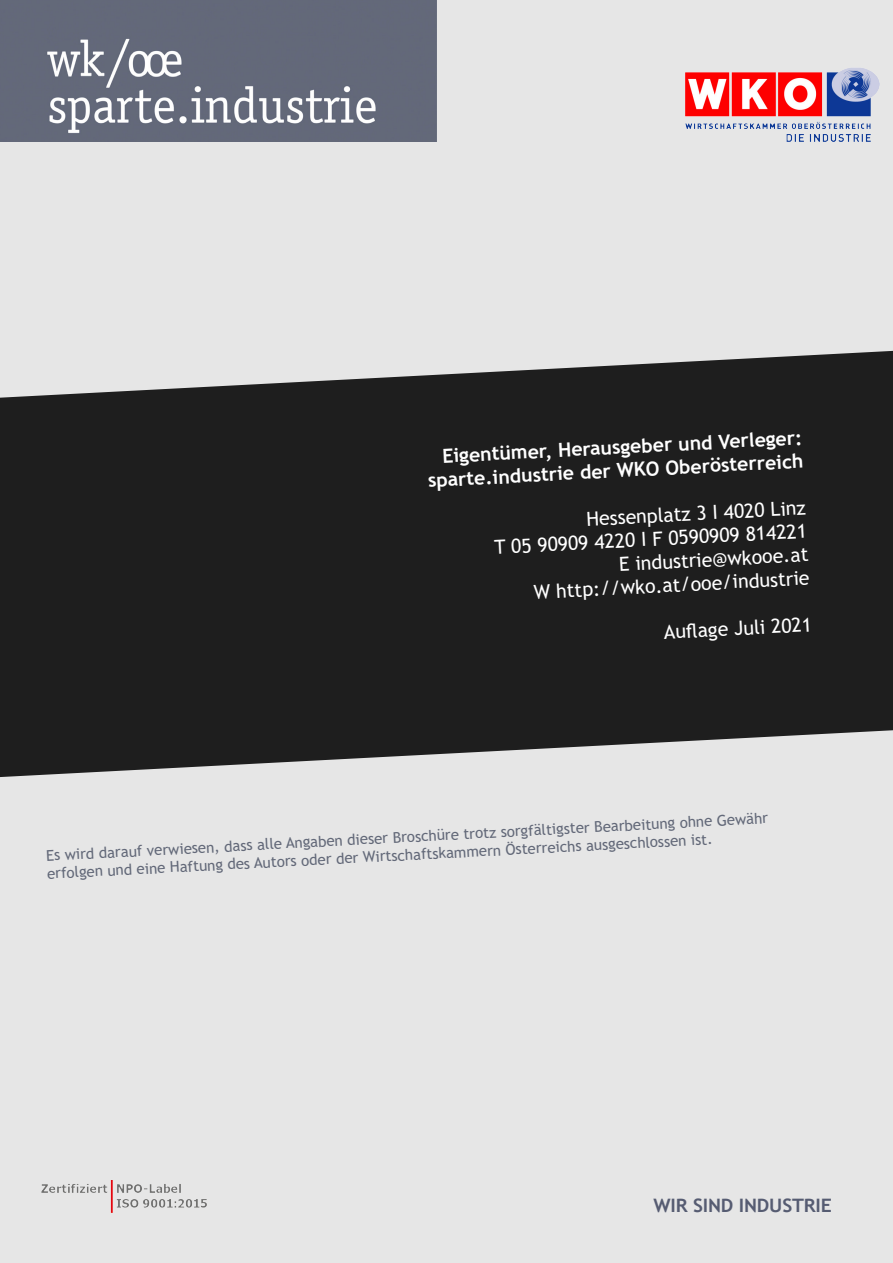
<style>
.page{position:relative;width:893px;height:1263px;background:#e6e6e6}
.page>*{position:absolute;margin:0;border:0;box-sizing:border-box;transform-origin:0 0}
.t1{font:19.5px "Trebuchet MS";color:#fff}
.t2{font:700 19.5px "Trebuchet MS";color:#fff}
.t3{font:700 18.6px "Trebuchet MS";letter-spacing:-.01em;color:#565c72;scale:1.05 1}
.t4{font:15px "Trebuchet MS";color:#636979}
</style>
<div class="page">
<img style="left:0;top:0;width:436px;height:142px">
<img style="left:686px;top:68px;width:193px;height:74px">
<svg style="left:0;top:351px;width:893px;height:426px;fill:#1e1e1e"></svg>
<img style="left:41px;top:1180px;width:166px;height:32px">
<p class="t2" style="left:442px;top:444px;width:362px;rotate:-3deg">Eigentümer, Herausgeber und Verleger:</p>
<p class="t2" style="left:427px;top:468px;width:377px;rotate:-3deg">sparte.industrie der WKO Oberösterreich</p>
<p class="t1" style="left:586px;top:507px;width:221px;rotate:-3deg">Hessenplatz 3 I 4020 Linz</p>
<p class="t1" style="left:494px;top:535px;width:314px;rotate:-3deg">T 05 90909 4220 I F 0590909 814221</p>
<p class="t1" style="left:618px;top:552px;width:191px;rotate:-3deg">E industrie@wkooe.at</p>
<p class="t1" style="left:533px;top:580px;width:278px;rotate:-3deg">W http://wko.at/ooe/industrie</p>
<p class="t1" style="left:663px;top:620px;width:150px;rotate:-3deg">Aufl age Juli 2021</p>
<p class="t4" style="left:46px;top:846px;width:724px;rotate:-3deg">Es wird darauf verwiesen, dass alle Angaben dieser Broschüre trotz sorgfältigster Bearbeitung ohne Gewähr</p>
<p class="t4" style="left:47px;top:864px;width:668px;rotate:-3deg">erfolgen und eine Haftung des Autors oder der Wirtschaftskammern Österreichs ausgeschlossen ist.</p>
<p class="t3" style="left:653px;top:1194px;width:171px">WIR SIND INDUSTRIE</p>
</div>
